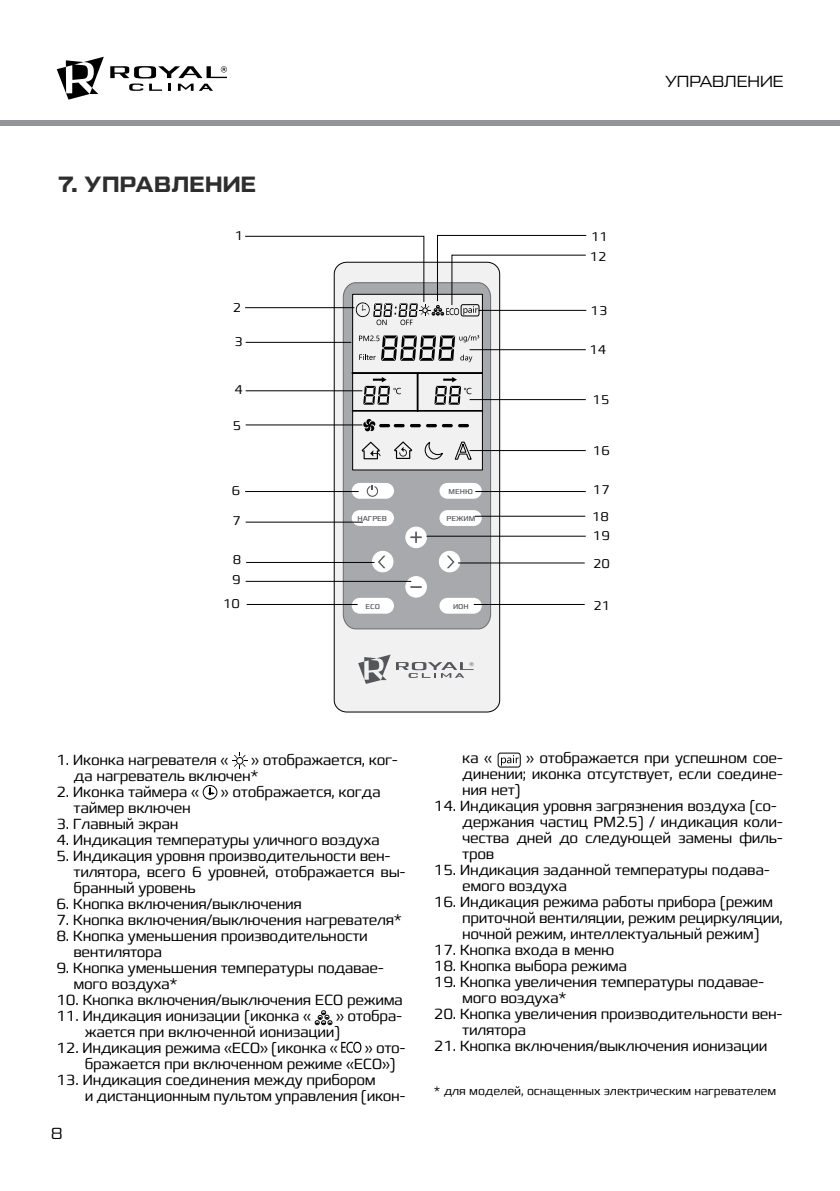
<style>
.page{position:relative;width:840px;height:1191px;background:#fff}
.page>*{position:absolute;margin:0;border:0;box-sizing:border-box;transform-origin:0 0}
.t1{font:22px "Tactic Sans Bld";letter-spacing:.01em;color:#2e2e2f}
.t2{font:16px "Tactic Sans";color:#000}
.t3{font:300 15px/16px "Francker CYR";letter-spacing:-.025em;color:#000}
.t4{font:300 13px/19.6px "Francker CYR";color:#000}
.t5{font:300 12px "Francker CYR";letter-spacing:-.01em;color:#000}
.t6{font:7.2px "Francker CYR";color:#54565a}
</style>
<div class="page">
<div style="left:0;top:120px;width:839px;height:6px;background:#939598"></div>
<svg style="left:57px;top:57px;width:47px;height:43px"></svg>
<svg style="left:110px;top:66px;width:117px;height:25px"></svg>
<div style="left:334px;top:262px;width:165px;height:450px;background:#f1f1f2;border-radius:12px"></div>
<div style="left:334px;top:262px;width:165px;height:450px;border:1px solid #000;border-radius:12px"></div>
<svg style="left:342px;top:325px;width:149px;height:305px;background:#a5a7a9"></svg>
<div style="left:352px;top:294px;width:130px;height:176px;background:#f1f1f2"></div>
<div style="left:352px;top:294px;width:130px;height:176px;border:1px solid #000"></div>
<hr style="left:352px;top:373px;width:130px;height:1px;background:#000">
<div style="left:352px;top:372px;width:130px;height:1px;border:1px solid #000"></div>
<div style="left:417px;top:373px;width:1px;height:38px;border:1px solid #000"></div>
<svg style="left:394px;top:441px;width:18px;height:18px"></svg>
<svg style="left:361px;top:441px;width:19px;height:18px"></svg>
<svg style="left:454px;top:441px;width:18px;height:19px"></svg>
<div style="left:352px;top:410px;width:130px;height:1px;border:1px solid #000"></div>
<svg style="left:363px;top:419px;width:41px;height:12px"></svg>
<svg style="left:410px;top:424px;width:10px;height:3px"></svg>
<svg style="left:426px;top:424px;width:26px;height:3px"></svg>
<svg style="left:458px;top:424px;width:10px;height:3px"></svg>
<svg style="left:359px;top:335px;width:120px;height:27px"></svg>
<div style="left:351px;top:483px;width:43px;height:16px;background:#fff;border-radius:8px"></div>
<div style="left:351px;top:510px;width:43px;height:16px;background:#fff;border-radius:8px"></div>
<div style="left:439px;top:483px;width:42px;height:16px;background:#fff;border-radius:8px"></div>
<div style="left:439px;top:510px;width:42px;height:16px;background:#fff;border-radius:8px"></div>
<div style="left:372px;top:551px;width:21px;height:21px;background:#fff;border-radius:50%"></div>
<div style="left:372px;top:551px;width:21px;height:21px;border:1px solid #fff;border-radius:50%"></div>
<div style="left:439px;top:551px;width:20px;height:21px;background:#fff;border-radius:50%"></div>
<div style="left:438px;top:551px;width:22px;height:21px;border:1px solid #fff;border-radius:50%"></div>
<div style="left:405px;top:527px;width:21px;height:20px;background:#fff;border-radius:50%"></div>
<div style="left:405px;top:526px;width:21px;height:22px;border:1px solid #fff;border-radius:50%"></div>
<svg style="left:410px;top:531px;width:11px;height:12px"></svg>
<div style="left:405px;top:576px;width:21px;height:21px;background:#fff;border-radius:50%"></div>
<div style="left:405px;top:576px;width:21px;height:21px;border:1px solid #fff;border-radius:50%"></div>
<div style="left:351px;top:598px;width:43px;height:15px;background:#fff;border-radius:8px"></div>
<div style="left:439px;top:598px;width:42px;height:15px;background:#fff;border-radius:8px"></div>
<svg style="left:424px;top:442px;width:19px;height:18px"></svg>
<svg style="left:363px;top:377px;width:37px;height:28px"></svg>
<svg style="left:434px;top:377px;width:37px;height:28px"></svg>
<svg style="left:410px;top:586px;width:11px;height:2px"></svg>
<svg style="left:396px;top:662px;width:77px;height:16px"></svg>
<svg style="left:358px;top:654px;width:32px;height:30px"></svg>
<svg style="left:378px;top:555px;width:7px;height:13px"></svg>
<svg style="left:447px;top:555px;width:7px;height:13px"></svg>
<svg style="left:366px;top:485px;width:12px;height:12px"></svg>
<svg style="left:232px;top:752px;width:15px;height:17px"></svg>
<svg style="left:208px;top:787px;width:6px;height:8px"></svg>
<div style="left:203px;top:785px;width:14px;height:14px;border:1px solid #000;border-radius:50%"></div>
<svg style="left:314px;top:1010px;width:19px;height:15px"></svg>
<svg style="left:341px;top:1041px;width:20px;height:11px"></svg>
<svg style="left:497px;top:752px;width:24px;height:16px"></svg>
<svg style="left:245px;top:234px;width:342px;height:91px"></svg>
<hr style="left:478px;top:310px;width:108px;height:1px;background:#000">
<hr style="left:469px;top:349px;width:116px;height:1px;background:#000">
<hr style="left:469px;top:399px;width:116px;height:1px;background:#000">
<hr style="left:469px;top:450px;width:116px;height:1px;background:#000">
<hr style="left:475px;top:491px;width:110px;height:1px;background:#000">
<hr style="left:474px;top:516px;width:111px;height:1px;background:#000">
<hr style="left:458px;top:562px;width:126px;height:1px;background:#000">
<hr style="left:426px;top:536px;width:159px;height:1px;background:#000">
<hr style="left:473px;top:604px;width:111px;height:1px;background:#000">
<hr style="left:246px;top:604px;width:111px;height:1px;background:#000">
<hr style="left:245px;top:581px;width:166px;height:1px;background:#000">
<hr style="left:246px;top:562px;width:128px;height:1px;background:#000">
<hr style="left:245px;top:521px;width:117px;height:1px;background:#000">
<hr style="left:245px;top:491px;width:113px;height:1px;background:#000">
<hr style="left:245px;top:424px;width:117px;height:1px;background:#000">
<hr style="left:245px;top:390px;width:117px;height:1px;background:#000">
<hr style="left:245px;top:342px;width:106px;height:1px;background:#000">
<hr style="left:245px;top:307px;width:109px;height:1px;background:#000">
<h1 class="t1" style="left:58px;top:172px;width:199px">7. УПРАВЛЕНИЕ</h1>
<p class="t4" style="left:235px;top:226px;width:10px">1</p>
<p class="t4" style="left:233px;top:298px;width:10px">2</p>
<p class="t4" style="left:234px;top:332px;width:10px">3</p>
<p class="t4" style="left:234px;top:380px;width:10px">4</p>
<p class="t4" style="left:233px;top:416px;width:10px">5</p>
<p class="t4" style="left:232px;top:481px;width:10px">6</p>
<p class="t4" style="left:232px;top:510px;width:10px">7</p>
<p class="t4" style="left:232px;top:550px;width:11px">8<br>9</p>
<p class="t4" style="left:223px;top:594px;width:18px">10</p>
<p class="t6" style="left:448px;top:487px;width:26px">МЕНЮ</p>
<p class="t6" style="left:357px;top:514px;width:31px">НАГРЕВ</p>
<p class="t6" style="left:446px;top:514px;width:30px">РЕЖИМ</p>
<p class="t6" style="left:365px;top:602px;width:16px">ECО</p>
<p class="t6" style="left:453px;top:602px;width:17px">ИОН</p>
<p class="t2" style="left:665px;top:73px;width:120px">УПРАВЛЕНИЕ</p>
<p class="t4" style="left:589px;top:226px;width:20px;line-height:20.4px">11<br>12</p>
<p class="t4" style="left:590px;top:301px;width:18px">13</p>
<p class="t4" style="left:589px;top:340px;width:18px">14</p>
<p class="t4" style="left:592px;top:390px;width:18px">15</p>
<p class="t4" style="left:592px;top:441px;width:18px">16</p>
<p class="t4" style="left:591px;top:477px;width:19px;line-height:26.8px">17<br>18</p>
<p class="t4" style="left:592px;top:522px;width:19px;line-height:27.6px">19<br>20</p>
<p class="t4" style="left:593px;top:596px;width:18px">21</p>
<p class="t3" style="left:73px;top:752px;width:326px;text-indent:178px">» отображается, ког&shy;да нагреватель включен*</p>
<p class="t3" style="left:56px;top:784px;width:144px">2. Иконка таймера «</p>
<p class="t3" style="left:221px;top:784px;width:161px">» отображается, когда</p>
<p class="t3" style="left:73px;top:800px;width:119px">таймер включен</p>
<p class="t3" style="left:56px;top:816px;width:124px">3. Главный экран</p>
<p class="t3" style="left:56px;top:832px;width:324px">4. Индикация температуры уличного воздуха</p>
<p class="t3" style="left:73px;top:848px;width:333px;text-indent:-17px">5. Индикация уровня производительности вен&shy;тилятора, всего 6 уровней, отображается вы&shy;бранный уровень</p>
<p class="t3" style="left:56px;top:896px;width:247px">6. Кнопка включения/выключения</p>
<p class="t3" style="left:56px;top:912px;width:347px">7. Кнопка включения/выключения нагревателя*</p>
<p class="t3" style="left:73px;top:928px;width:296px;text-indent:-17px">8. Кнопка уменьшения производительности вентилятора</p>
<p class="t3" style="left:73px;top:960px;width:312px;text-indent:-17px">9. Кнопка уменьшения температуры подавае&shy;мого воздуха*</p>
<p class="t3" style="left:56px;top:992px;width:348px">10. Кнопка включения/выключения ECO режима</p>
<p class="t3" style="left:56px;top:1008px;width:256px">11. Индикация ионизации (иконка «</p>
<p class="t3" style="left:56px;top:752px;width:173px">1. Иконка нагревателя «</p>
<p class="t3" style="left:85px;top:1008px;width:319px;text-indent:251px">» отобра&shy;жается при включенной ионизации)</p>
<p class="t3" style="left:56px;top:1040px;width:283px">12. Индикация режима «ЕСО» (иконка «</p>
<p class="t3" style="left:85px;top:1040px;width:322px;text-indent:280px">» ото&shy;бражается при включенном режиме «ECO»)</p>
<p class="t3" style="left:85px;top:1072px;width:322px;text-indent:-28px">13. Индикация соединения между прибором<br>и дистанционным пультом управления (икон-</p>
<p class="t2" style="left:51px;top:1124px;width:14px">8</p>
<p class="t3" style="left:462px;top:750px;width:322px;text-align:justify;text-indent:64px">» отображается при успешном сое&shy;динении; иконка отсутствует, если соедине&shy;ния нет)</p>
<p class="t3" style="left:462px;top:798px;width:322px;text-indent:-28px">14. Индикация уровня загрязнения воздуха (со&shy;держания частиц РМ2.5) / индикация коли&shy;чества дней до следующей замены филь&shy;тров</p>
<p class="t3" style="left:462px;top:862px;width:309px;text-indent:-28px">15. Индикация заданной температуры подава&shy;емого воздуха</p>
<p class="t3" style="left:462px;top:894px;width:322px;text-indent:-28px">16. Индикация режима работы прибора (режим приточной вентиляции, режим рециркуляции, ночной режим, интеллектуальный режим)</p>
<p class="t3" style="left:433px;top:942px;width:182px">17. Кнопка входа в меню</p>
<p class="t3" style="left:433px;top:958px;width:194px">18. Кнопка выбора режима</p>
<p class="t3" style="left:462px;top:974px;width:303px;text-indent:-28px">19. Кнопка увеличения температуры подавае&shy;мого воздуха*</p>
<p class="t3" style="left:462px;top:1006px;width:322px;text-indent:-28px">20. Кнопка увеличения производительности вен&shy;тилятора</p>
<p class="t3" style="left:433px;top:1038px;width:335px">21. Кнопка включения/выключения ионизации</p>
<p class="t5" style="left:433px;top:1083px;width:343px">* для моделей, оснащенных электрическим нагревателем</p>
<p class="t3" style="left:462px;top:750px;width:31px">ка «</p>
</div>
